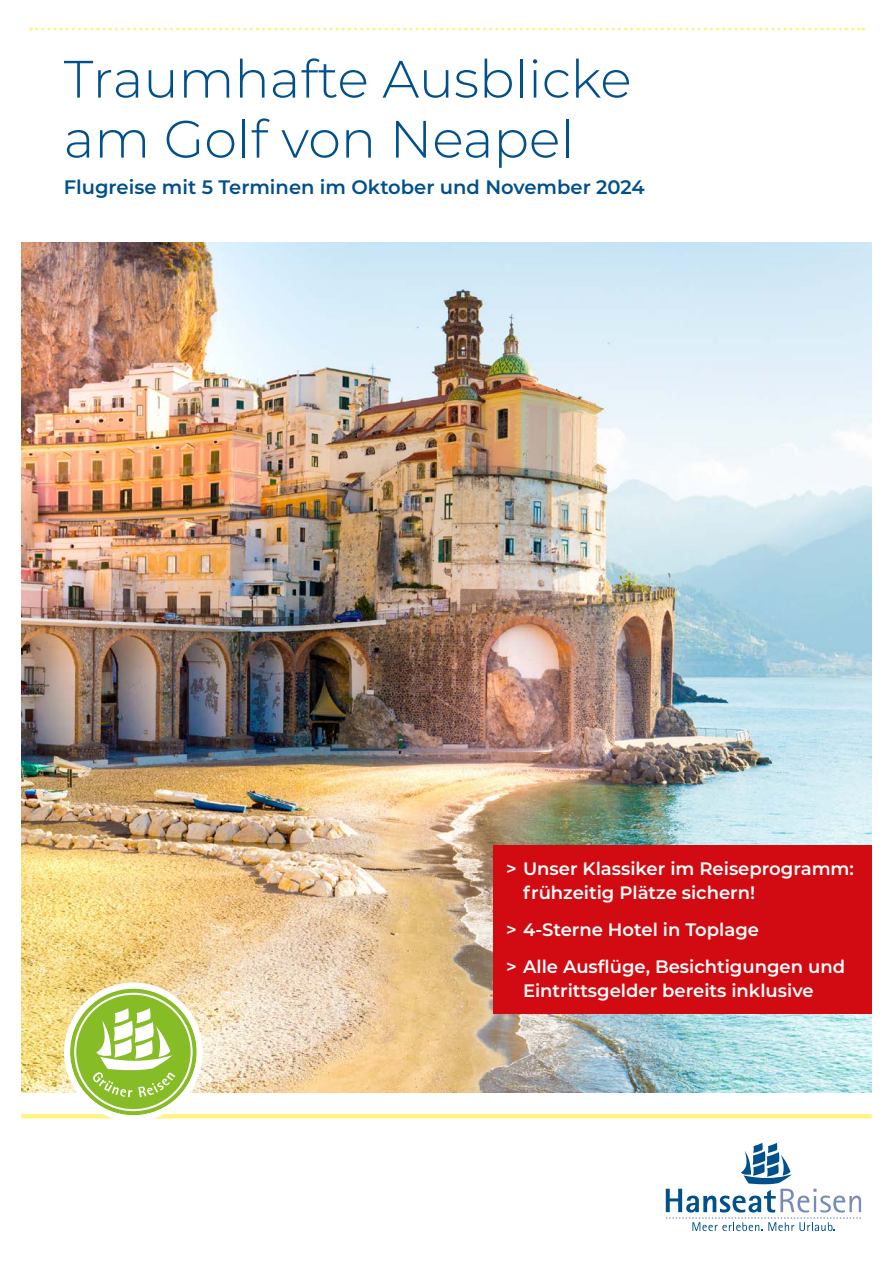
<style>
.page{position:relative;width:893px;height:1263px;background:#fff}
.page>*{position:absolute;margin:0;border:0;box-sizing:border-box;transform-origin:0 0}
.t1{font:300 52.5px/60px "Montserrat";color:#00508c}
.t2{font:600 19.5px "Montserrat";color:#00508c}
.t3{font:600 18px/24px "Montserrat";color:#fff}
</style>
<div class="page">
<svg style="left:31px;top:28px;width:832px;height:3px"></svg>
<hr style="left:21px;top:1114px;width:851px;height:4px;background:#fff482">
<svg style="left:666px;top:1143px;width:195px;height:88px"></svg>
<img style="left:21px;top:242px;width:851px;height:851px">
<div style="left:493px;top:845px;width:379px;height:169px;background:#d20a11"></div>
<svg style="left:70px;top:989px;width:127px;height:126px;background:#93c33c"></svg>
<div style="left:64px;top:982px;width:139px;height:139px;border:6px solid #fff;border-radius:50%"></div>
<div style="left:74px;top:993px;width:119px;height:118px;border:2px solid #fff;border-radius:50%"></div>
<svg style="left:93px;top:1008px;width:82px;height:89px"></svg>
<h1 class="t1" style="left:64px;top:47px;width:569px">Traumhafte Ausblicke am Golf von Neapel</h1>
<p class="t2" style="left:64px;top:173px;width:583px">Flugreise mit 5 Terminen im Oktober und November 2024</p>
<p class="t3" style="left:523px;top:856px;width:332px;text-indent:-17px">&gt; Unser Klassiker im Reiseprogramm: frühzeitig Plätze sichern!</p>
<p class="t3" style="left:506px;top:910px;width:341px;line-height:36.8px">&gt; 4-Sterne Hotel in Toplage<br>&gt; Alle Ausflüge, Besichtigungen und</p>
<p class="t3" style="left:523px;top:977px;width:292px">Eintrittsgelder bereits inklusive</p>
</div>
